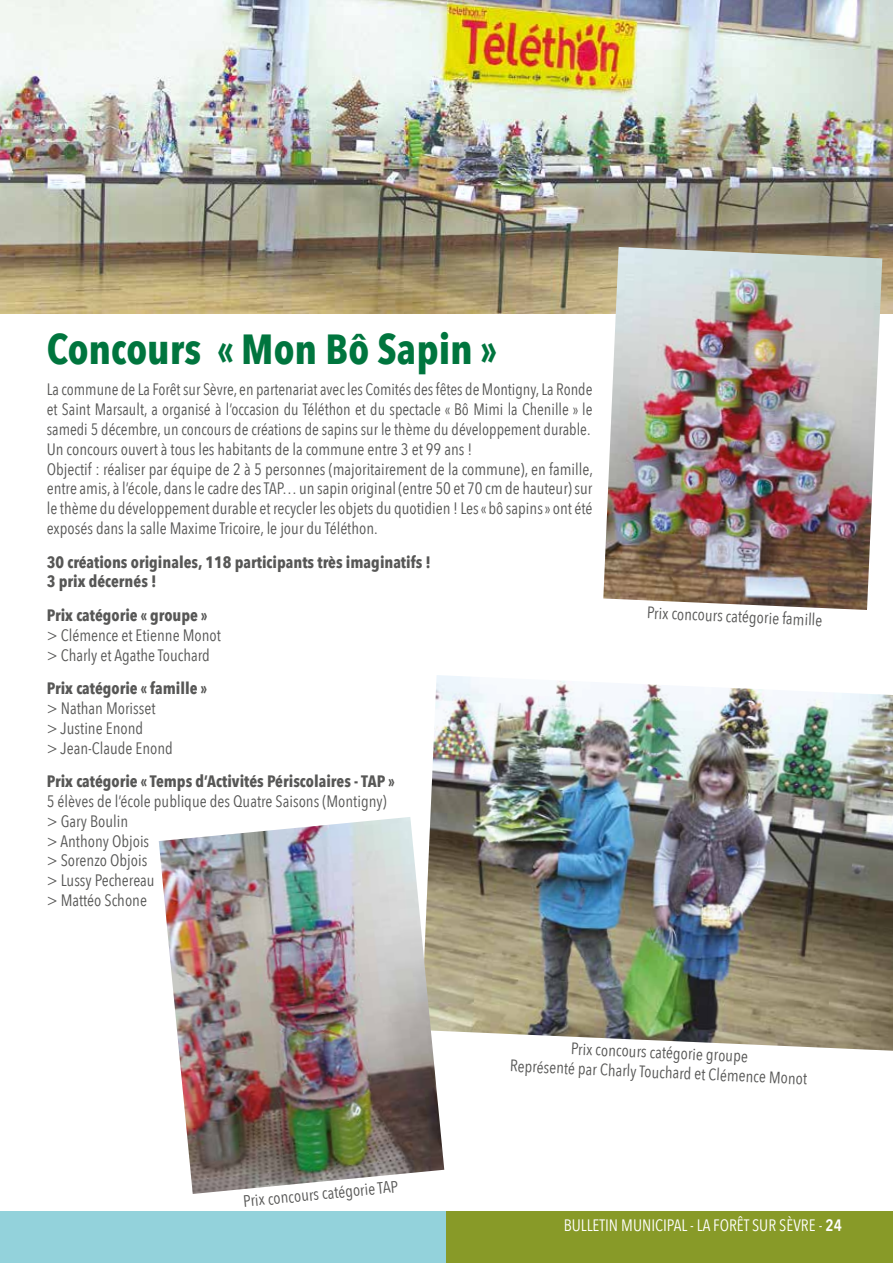
<style>
.page{position:relative;width:893px;height:1263px;background:#fff}
.page>*{position:absolute;margin:0;border:0;box-sizing:border-box;transform-origin:0 0}
.t1{font:700 42px "Avenir Next Condensed";color:#00753e}
.t2{font:16.5px/19.8px "Avenir Next Condensed";color:#575756}
.t3{font:700 16.5px/19.8px "Avenir Next Condensed";color:#575756}
.t4{font:16.5px "Avenir Next Condensed";color:#fff}
.s1{font-weight:600}
</style>
<div class="page">
<div style="left:0;top:1212px;width:446px;height:51px;background:#93d2db"></div>
<div style="left:446px;top:1212px;width:447px;height:51px;background:#889a28"></div>
<img style="left:430px;top:675px;width:463px;height:376px">
<img style="left:0;top:0;width:893px;height:313px">
<img style="left:159px;top:817px;width:285px;height:377px">
<img style="left:603px;top:247px;width:279px;height:363px">
<h1 class="t1" style="left:47px;top:324px;width:452px">Concours « Mon Bô Sapin »</h1>
<p class="t2" style="left:47px;top:379px;width:548px">La commune de La Forêt sur Sèvre, en partenariat avec les Comités des fêtes de Montigny, La Ronde et Saint Marsault, a organisé à l’occasion du Téléthon et du spectacle « Bô Mimi la Chenille » le samedi 5 décembre, un concours de créations de sapins sur le thème du développement durable.<br>Un concours ouvert à tous les habitants de la commune entre 3 et 99 ans !<br>Objectif : réaliser par équipe de 2 à 5 personnes (majoritairement de la commune), en famille, entre amis, à l’école, dans le cadre des TAP… un sapin original (entre 50 et 70 cm de hauteur) sur le thème du développement durable et recycler les objets du quotidien ! Les « bô sapins » ont été exposés dans la salle Maxime Tricoire, le jour du Téléthon.</p>
<p class="t3" style="left:47px;top:552px;width:386px">30 créations originales, 118 participants très imaginatifs !<br>3 prix décernés !</p>
<p class="t3" style="left:47px;top:605px;width:162px">Prix catégorie « groupe »</p>
<p class="t2" style="left:47px;top:624px;width:176px">&gt; Clémence et Etienne Monot &gt; Charly et Agathe Touchard</p>
<p class="t3" style="left:47px;top:678px;width:162px">Prix catégorie « famille »</p>
<p class="t2" style="left:47px;top:698px;width:128px">&gt; Nathan Morisset<br>&gt; Justine Enond<br>&gt; Jean-Claude Enond</p>
<p class="t3" style="left:47px;top:771px;width:350px">Prix catégorie « Temps d’Activités Périscolaires - TAP »</p>
<p class="t2" style="left:47px;top:791px;width:341px">5 élèves de l’école publique des Quatre Saisons (Montigny) &gt; Gary Boulin<br>&gt; Anthony Objois<br>&gt; Sorenzo Objois<br>&gt; Lussy Pechereau<br>&gt; Mattéo Schone</p>
<p class="t2" style="left:647px;top:603px;width:177px;rotate:2deg">Prix concours catégorie famille</p>
<p class="t2" style="left:242px;top:1190px;width:157px;rotate:-5deg">Prix concours catégorie TAP</p>
<p class="t2" style="left:511px;top:1036px;width:299px;text-align:center;rotate:2deg">Prix concours catégorie groupe<br>Représenté par Charly Touchard et Clémence Monot</p>
<p class="t4" style="left:564px;top:1211px;width:280px">BULLETIN MUNICIPAL - LA FORÊT SUR SÈVRE - <span class="s1">24</span></p>
</div>
